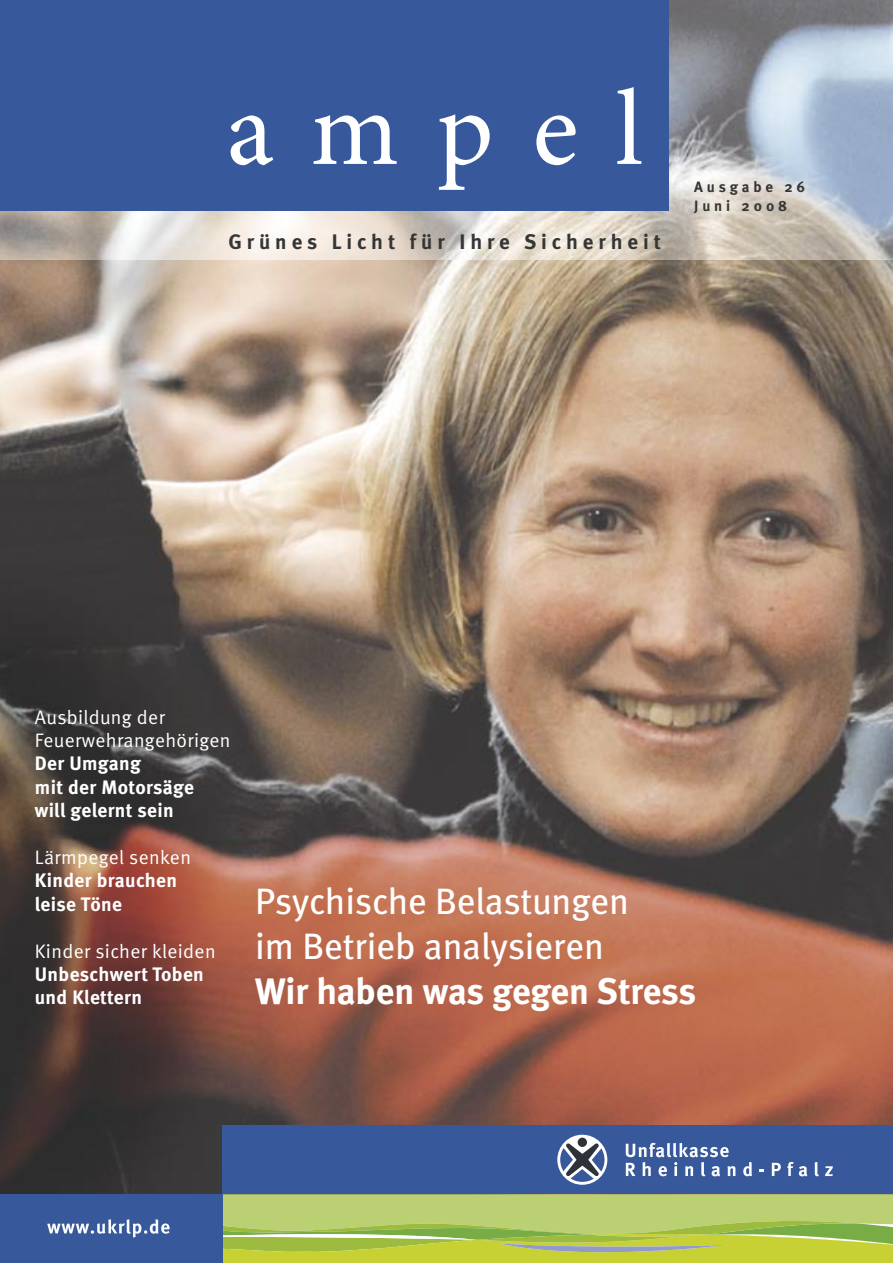
<style>
.page{position:relative;width:893px;height:1263px;background:#fff}
.page>*{position:absolute;margin:0;border:0;box-sizing:border-box;transform-origin:0 0}
.t1{font:108px "Minion Pro";letter-spacing:.35em;color:#fff}
.t2{font:36.75px/45px "Meta";letter-spacing:-.005em;color:#fff}
.t3{font:700 36.75px "Meta";letter-spacing:-.005em;color:#fff}
.t4{font:700 21px "Meta";letter-spacing:.235em;color:#363637}
.t5{font:700 19.5px/23.4px "Meta";letter-spacing:.02em;color:#fff}
.t6{font:19.5px/23.4px "Meta Normal";letter-spacing:.02em;color:#fff}
.t7{font:700 15px/18.8px "Meta";letter-spacing:.26em;color:#363637}
</style>
<div class="page">
<img style="left:0;top:0;width:893px;height:1194px">
<svg style="left:222px;top:1194px;width:671px;height:69px"></svg>
<div style="left:222px;top:1125px;width:671px;height:69px;background:#38589c"></div>
<svg style="left:626px;top:1143px;width:109px;height:33px"></svg>
<svg style="left:743px;top:1162px;width:9px;height:14px"></svg>
<svg style="left:772px;top:1163px;width:9px;height:13px"></svg>
<svg style="left:787px;top:1162px;width:20px;height:14px"></svg>
<svg style="left:815px;top:1162px;width:4px;height:14px"></svg>
<svg style="left:825px;top:1166px;width:8px;height:10px"></svg>
<div style="left:0;top:1194px;width:222px;height:69px;background:#38589c"></div>
<svg style="left:47px;top:1219px;width:123px;height:18px"></svg>
<svg style="left:557px;top:1135px;width:50px;height:50px"></svg>
<div style="left:578px;top:1138px;width:9px;height:9px;background:#2d3338;border-radius:50%"></div>
<svg style="left:560px;top:1143px;width:44px;height:39px"></svg>
<div style="left:0;top:0;width:669px;height:210px;background:#38589c"></div>
<h1 class="t1" style="left:226px;top:57px;width:418px">ampel</h1>
<p class="t4" style="left:228px;top:229px;width:434px">Grünes Licht für Ihre Sicherheit</p>
<p class="t7" style="left:694px;top:177px;width:113px">Ausgabe 26<br>Juni 2008</p>
<p class="t6" style="left:35px;top:705px;width:197px">Ausbildung der<br>Feuerwehrangehörigen</p>
<p class="t5" style="left:35px;top:752px;width:161px">Der Umgang<br>mit der Motorsäge will gelernt sein</p>
<p class="t6" style="left:35px;top:845px;width:158px">Lärmpegel senken</p>
<p class="t5" style="left:35px;top:869px;width:144px">Kinder brauchen leise Töne</p>
<p class="t6" style="left:35px;top:939px;width:182px">Kinder sicher kleiden</p>
<p class="t5" style="left:35px;top:962px;width:171px">Unbeschwert Toben und Klettern</p>
<h2 class="t2" style="left:255px;top:878px;width:375px">Psychische Belastungen im Betrieb analysieren</h2>
<h2 class="t3" style="left:255px;top:970px;width:443px">Wir haben was gegen Stress</h2>
</div>
